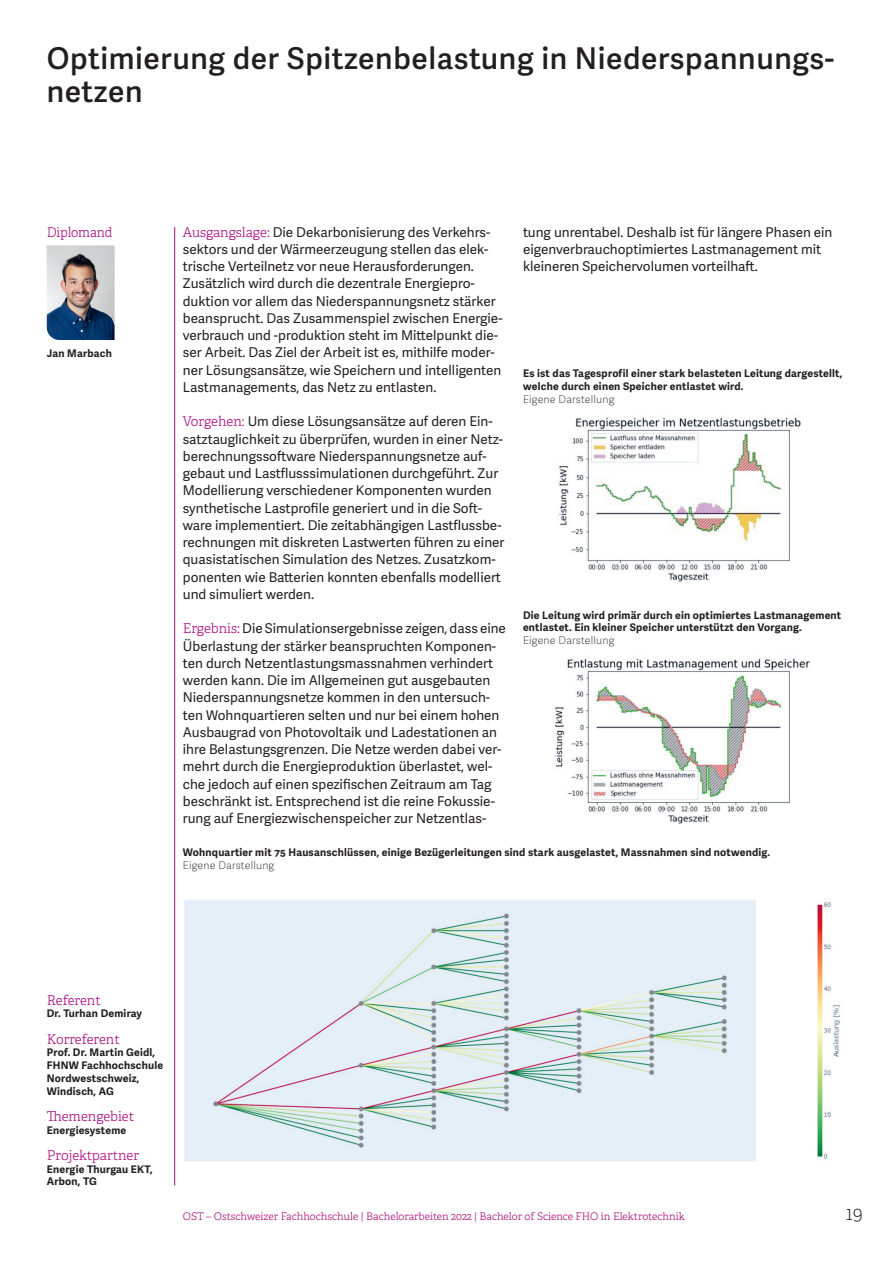
<style>
.page{position:relative;width:893px;height:1263px;background:#fff}
.page>*{position:absolute;margin:0;border:0;box-sizing:border-box;transform-origin:0 0}
.t1{font:600 30px/33px "Adelle Sans";letter-spacing:.02em;color:#231f20}
.t2{font:100 19.5px "Adelle";color:#231f20}
.t3{font:13.5px/17.2px "Adelle Sans";color:#231f20}
.t4{font:300 13.5px "Adelle";letter-spacing:-.005em;color:#ac1281}
.t5{font:300 13.5px "Adelle";letter-spacing:-.005em;color:#ac1281;scale:.96 1}
.t6{font:700 10.5px/12.8px "Adelle Sans";letter-spacing:.02em;color:#231f20}
.t7{font:300 10.5px "Adelle";color:#ac1281}
.t8{font:100 10.5px "Adelle Sans";letter-spacing:.02em;color:#231f20}
.s1{font-family:"Adelle";font-weight:300;color:#ac1281}
</style>
<div class="page">
<hr style="left:174px;top:227px;width:1px;height:958px;background:#ac1281">
<img style="left:559px;top:417px;width:242px;height:164px">
<img style="left:555px;top:658px;width:255px;height:165px">
<img style="left:184px;top:900px;width:657px;height:261px">
<img style="left:47px;top:245px;width:68px;height:95px">
<h1 class="t1" style="left:47px;top:43px;width:789px">Optimierung der Spitzenbelastung in Niederspannungs&shy;netzen</h1>
<p class="t5" style="left:47px;top:224px;width:70px">Diplomand</p>
<p class="t6" style="left:47px;top:347px;width:67px">Jan Marbach</p>
<p class="t3" style="left:183px;top:224px;width:321px"><span class="s1">Ausgangslage:</span> Die Dekarbonisierung des Verkehrs&shy;sektors und der Wärmeerzeugung stellen das elek&shy;trische Verteilnetz vor neue Herausforderungen.<br>Zusätzlich wird durch die dezentrale Energiepro&shy;duktion vor allem das Niederspannungsnetz stärker beansprucht. Das Zusammenspiel zwischen Energie&shy;verbrauch und -produktion steht im Mittelpunkt die&shy;ser Arbeit. Das Ziel der Arbeit ist es, mithilfe moder&shy;ner Lösungsansätze, wie Speichern und intelligenten Lastmanagements, das Netz zu entlasten.</p>
<p class="t3" style="left:183px;top:413px;width:323px"><span class="s1">Vorgehen:</span> Um diese Lösungsansätze auf deren Ein&shy;satztauglichkeit zu überprüfen, wurden in einer Netz&shy;berechnungssoftware Niederspannungsnetze auf&shy;gebaut und Lastflusssimulationen durchgeführt. Zur Modellierung verschiedener Komponenten wurden synthetische Lastprofile generiert und in die Soft&shy;ware implementiert. Die zeitabhängigen Lastflussbe&shy;rechnungen mit diskreten Lastwerten führen zu einer quasistatischen Simulation des Netzes. Zusatzkom&shy;ponenten wie Batterien konnten ebenfalls modelliert und simuliert werden.</p>
<p class="t3" style="left:183px;top:620px;width:325px"><span class="s1">Ergebnis:</span> Die Simulationsergebnisse zeigen, dass eine Überlastung der stärker beanspruchten Komponen&shy;ten durch Netzentlastungsmassnahmen verhindert werden kann. Die im Allgemeinen gut ausgebauten Niederspannungsnetze kommen in den untersuch&shy;ten Wohnquartieren selten und nur bei einem hohen Ausbaugrad von Photovoltaik und Ladestationen an ihre Belastungsgrenzen. Die Netze werden dabei ver&shy;mehrt durch die Energieproduktion überlastet, wel&shy;che jedoch auf einen spezifischen Zeitraum am Tag beschränkt ist. Entsprechend ist die reine Fokussie&shy;rung auf Energiezwischenspeicher zur Netzentlas-</p>
<p class="t3" style="left:523px;top:224px;width:311px">tung unrentabel. Deshalb ist für längere Phasen ein eigenverbrauchoptimiertes Lastmanagement mit kleineren Speichervolumen vorteilhaft.</p>
<p class="t6" style="left:523px;top:367px;width:321px">Es ist das Tagesprofil einer stark belasteten Leitung dargestellt, welche durch einen Speicher entlastet wird.</p>
<p class="t8" style="left:523px;top:393px;width:93px">Eigene Darstellung</p>
<p class="t6" style="left:523px;top:609px;width:320px">Die Leitung wird primär durch ein optimiertes Lastmanagement entlastet. Ein kleiner Speicher unterstützt den Vorgang.</p>
<p class="t8" style="left:523px;top:634px;width:93px">Eigene Darstellung</p>
<p class="t6" style="left:183px;top:846px;width:589px">Wohnquartier mit 75 Hausanschlüssen, einige Bezügerleitungen sind stark ausgelastet, Massnahmen sind notwendig.</p>
<p class="t8" style="left:183px;top:859px;width:93px">Eigene Darstellung</p>
<p class="t4" style="left:47px;top:992px;width:56px">Referent</p>
<p class="t6" style="left:47px;top:1007px;width:97px">Dr. Turhan Demiray</p>
<p class="t4" style="left:47px;top:1031px;width:75px">Korreferent</p>
<p class="t6" style="left:47px;top:1046px;width:118px">Prof. Dr. Martin Geidl,<br>FHNW Fachhochschule<br>Nordwestschweiz,<br>Windisch, AG</p>
<p class="t4" style="left:47px;top:1108px;width:89px">Themengebiet</p>
<p class="t6" style="left:47px;top:1124px;width:81px">Energiesysteme</p>
<p class="t4" style="left:47px;top:1147px;width:94px">Projektpartner</p>
<p class="t6" style="left:47px;top:1163px;width:107px">Energie Thurgau EKT,<br>Arbon, TG</p>
<p class="t7" style="left:183px;top:1210px;width:503px">OST – Ostschweizer Fachhochschule | Bachelorarbeiten 2022 | Bachelor of Science FHO in Elektrotechnik</p>
<h2 class="t2" style="left:846px;top:1201px;width:18px">19</h2>
</div>
